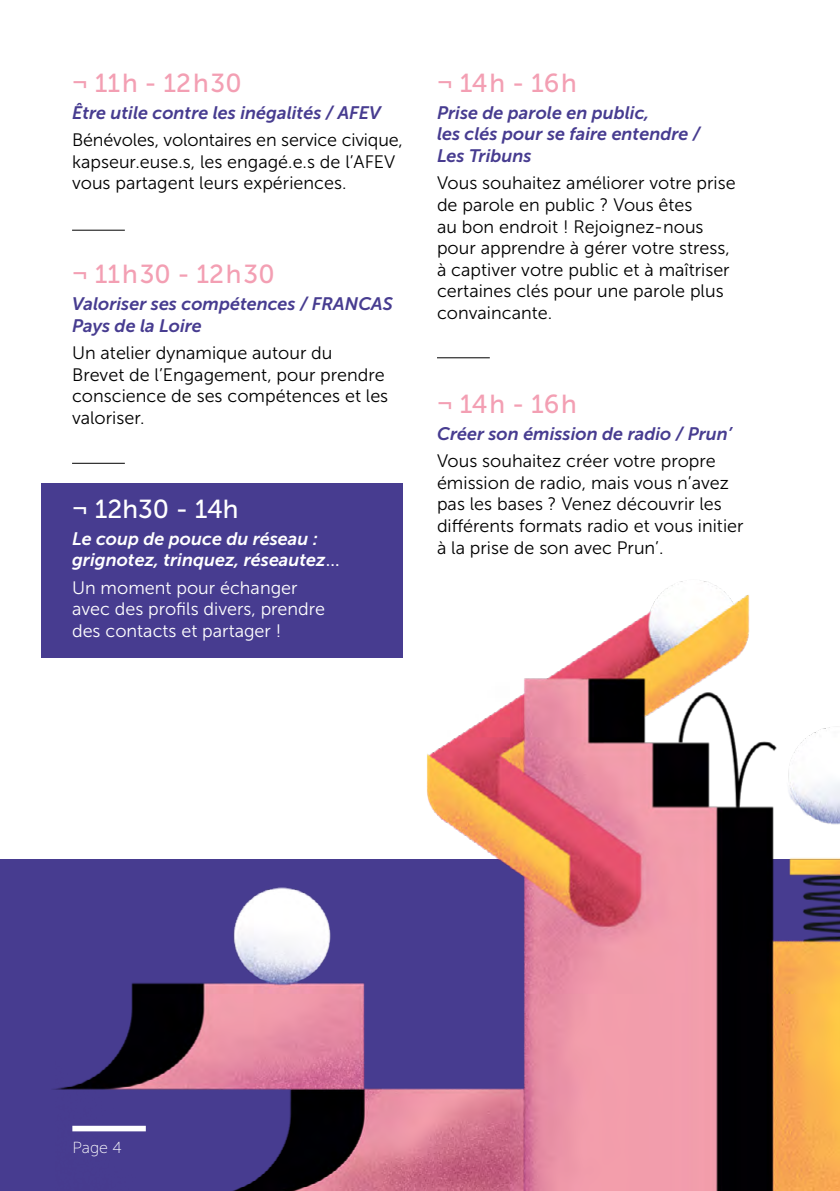
<style>
.page{position:relative;width:840px;height:1191px;background:#fff}
.page>*{position:absolute;margin:0;border:0;box-sizing:border-box;transform-origin:0 0}
.t1{font:26px "Museo Sans 500";color:#f39fb3}
.t2{font:26px "Museo Sans 500";color:#fff}
.t3{font:18px/21.6px "Museo Sans 300";color:#000}
.t4{font:italic 18px/21.6px "Museo Sans 700";color:#473c90}
.t5{font:18px/21.6px "Museo Sans 300";color:#fff}
.t6{font:italic 18px/21.6px "Museo Sans 700";color:#fff}
.t7{font:16px "Museo Sans 100";color:#fff}
.s1{font-family:"Museo Sans 500";font-style:normal}
</style>
<div class="page">
<img style="left:0;top:484px;width:839px;height:707px">
<hr style="left:72px;top:230px;width:53px;height:1px;background:#000">
<hr style="left:437px;top:357px;width:52px;height:1px;background:#000">
<hr style="left:72px;top:463px;width:53px;height:1px;background:#000">
<div style="left:72px;top:1125px;width:74px;height:6px;background:#fff"></div>
<h1 class="t1" style="left:72px;top:68px;width:171px">¬ 11 h - 12 h 30</h1>
<p class="t4" style="left:72px;top:102px;width:310px">Être utile contre les inégalités / AFEV</p>
<p class="t3" style="left:72px;top:129px;width:332px">Bénévoles, volontaires en service civique, kapseur.euse.s, les engagé.e.s de l’AFEV vous partagent leurs expériences.</p>
<h1 class="t1" style="left:72px;top:260px;width:204px">¬ 11 h 30 - 12 h 30</h1>
<p class="t4" style="left:72px;top:293px;width:322px">Valoriser ses compétences / FRANCAS<br>Pays de la Loire</p>
<p class="t3" style="left:72px;top:342px;width:317px">Un atelier dynamique autour du<br>Brevet de l’Engagement, pour prendre conscience de ses compétences et les valoriser.</p>
<h1 class="t2" style="left:72px;top:494px;width:168px">¬ 12h30 - 14h</h1>
<p class="t6" style="left:72px;top:528px;width:269px">Le coup de pouce du réseau : grignotez, trinquez, réseautez<span class="s1">…</span></p>
<p class="t5" style="left:72px;top:577px;width:254px">Un moment pour échanger avec des profils divers, prendre des contacts et partager !</p>
<h1 class="t1" style="left:437px;top:68px;width:141px">¬ 14 h - 16 h</h1>
<p class="t4" style="left:437px;top:102px;width:265px">Prise de parole en public,<br>les clés pour se faire entendre /<br>Les Tribuns</p>
<p class="t3" style="left:437px;top:172px;width:300px">Vous souhaitez améliorer votre prise de parole en public ? Vous êtes<br>au bon endroit ! Rejoignez-nous pour apprendre à gérer votre stress, à captiver votre public et à maîtriser certaines clés pour une parole plus convaincante.</p>
<h1 class="t1" style="left:437px;top:389px;width:141px">¬ 14 h - 16 h</h1>
<p class="t4" style="left:437px;top:423px;width:296px">Créer son émission de radio / Prun’</p>
<p class="t3" style="left:437px;top:450px;width:308px">Vous souhaitez créer votre propre émission de radio, mais vous n’avez pas les bases ? Venez découvrir les différents formats radio et vous initier à la prise de son avec Prun’.</p>
<p class="t7" style="left:72px;top:1138px;width:51px">Page 4</p>
</div>
